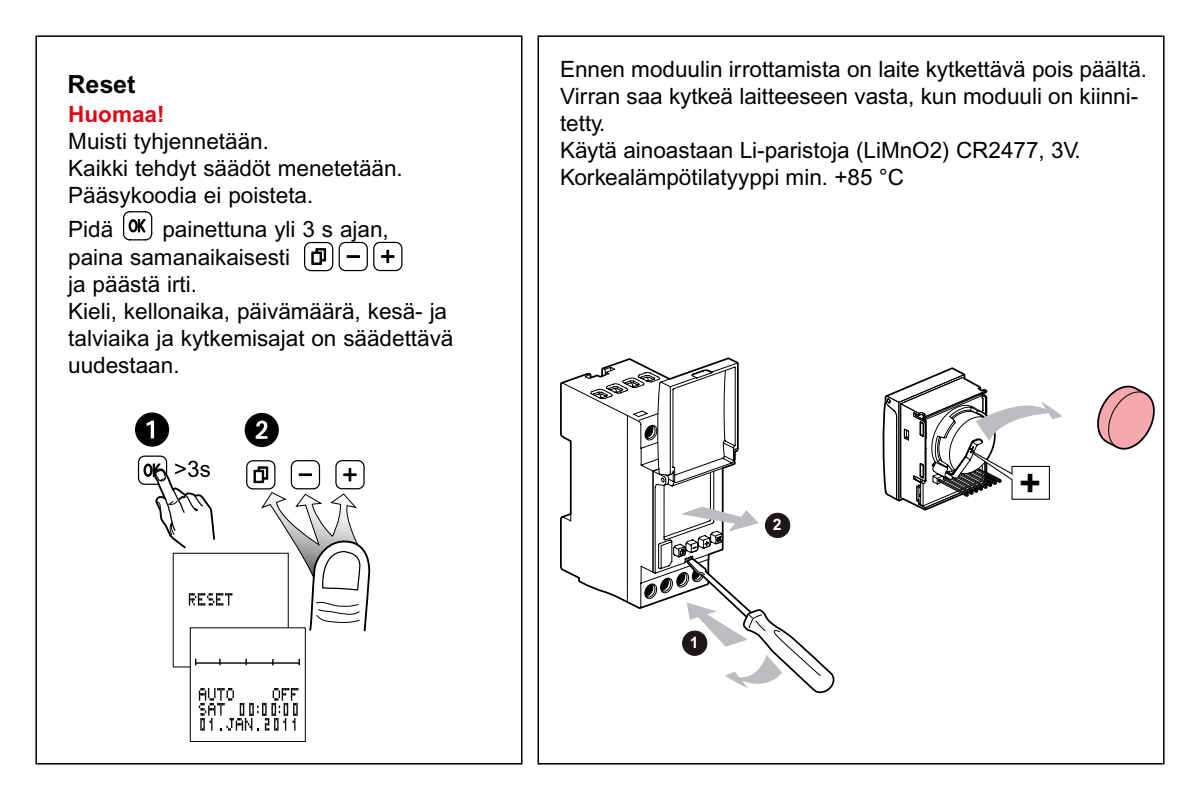
<style>
.page{position:relative;width:1200px;height:800px;background:#fff}
.page>*{position:absolute;margin:0;border:0;box-sizing:border-box;transform-origin:0 0}
.t1{font:700 36.75px "Arial";color:#000}
.t2{font:700 25px "Arial";color:#000}
.t3{font:22.5px/27px "Arial";color:#000}
.t4{font:700 22.5px "Arial";color:#e30613}
.t5{font:700 15.75px "Arial";color:#fff}
</style>
<div class="page">
<svg style="left:560px;top:358px;width:179px;height:251px"></svg>
<svg style="left:644px;top:367px;width:511px;height:326px"></svg>
<div style="left:35px;top:35px;width:488px;height:730px;background:#fff;border:2px solid #000"></div>
<svg style="left:123px;top:211px;width:29px;height:29px"></svg>
<svg style="left:304px;top:242px;width:98px;height:29px"></svg>
<div style="left:138px;top:456px;width:29px;height:29px;border:1px solid #000;border-radius:6px"></div>
<svg style="left:246px;top:460px;width:124px;height:172px"></svg>
<svg style="left:135px;top:412px;width:34px;height:35px"></svg>
<svg style="left:245px;top:413px;width:34px;height:34px"></svg>
<div style="left:173px;top:553px;width:116px;height:114px;background:#fff"></div>
<svg style="left:189px;top:593px;width:43px;height:13px"></svg>
<svg style="left:144px;top:461px;width:71px;height:88px"></svg>
<div style="left:190px;top:627px;width:116px;height:115px;background:#fff;border:1px solid #000"></div>
<hr style="left:195px;top:662px;width:104px;height:2px;background:#000">
<svg style="left:219px;top:659px;width:2px;height:6px"></svg>
<svg style="left:199px;top:688px;width:99px;height:43px"></svg>
<p class="t2" style="left:67px;top:69px;width:70px">Reset</p>
<p class="t4" style="left:68px;top:101px;width:98px">Huomaa!</p>
<p class="t3" style="left:68px;top:128px;width:336px">Muisti tyhjennetään.<br>Kaikki tehdyt säädöt menetetään.<br>Pääsykoodia ei poisteta.</p>
<p class="t3" style="left:68px;top:216px;width:47px">Pidä</p>
<p class="t3" style="left:68px;top:216px;width:387px;text-indent:94px">painettuna yli 3 s ajan,<br>paina samanaikaisesti<br>ja päästä irti.<br>Kieli, kellonaika, päivämäärä, kesä- ja talviaika ja kytkemisajat on säädettävä uudestaan.</p>
<p class="t3" style="left:560px;top:56px;width:589px">Ennen moduulin irrottamista on laite kytkettävä pois päältä.<br>Virran saa kytkeä laitteeseen vasta, kun moduuli on kiinni&shy;tetty.<br>Käytä ainoastaan Li-paristoja (LiMnO2) CR2477, 3V.<br>Korkealämpötilatyyppi min. +85 °C</p>
<p class="t5" style="left:690px;top:633px;width:10px">1</p>
<p class="t5" style="left:773px;top:516px;width:10px">2</p>
<h1 class="t1" style="left:1020px;top:461px;width:23px">+</h1>
</div>
